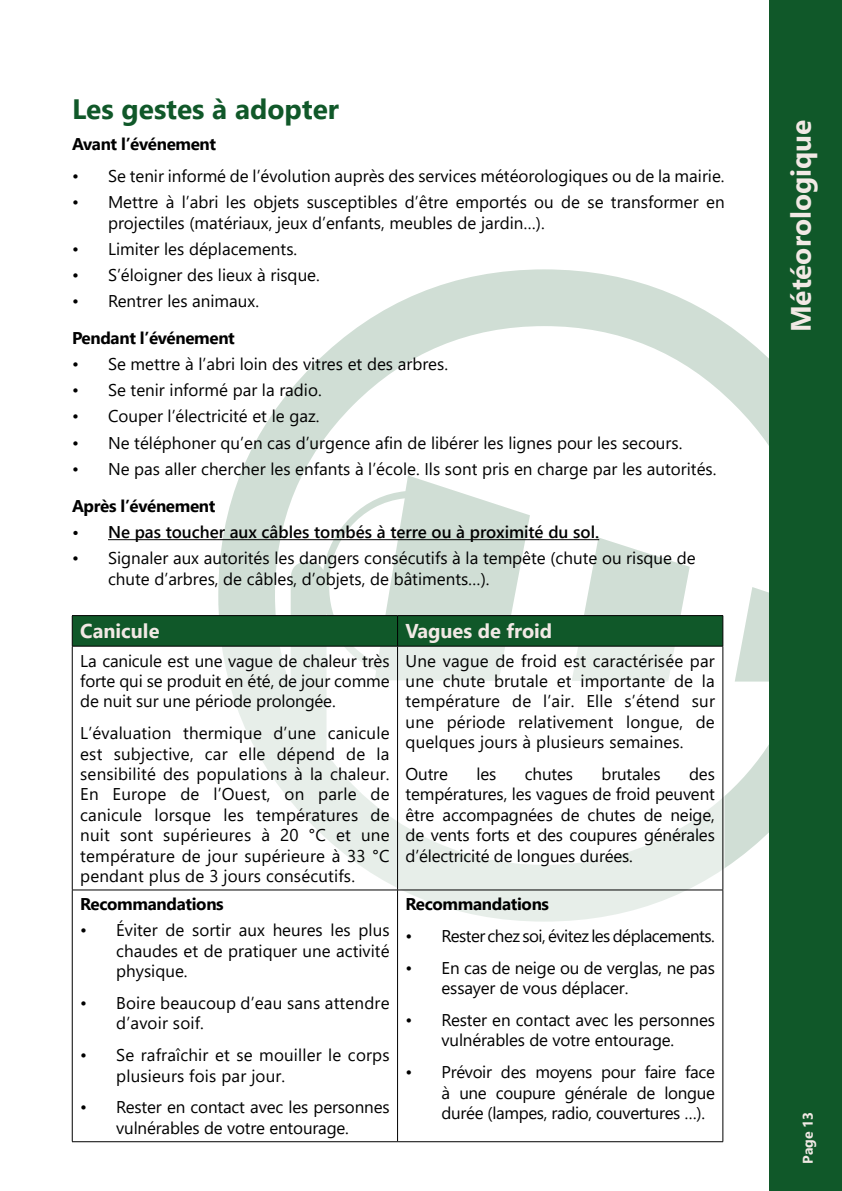
<style>
.page{position:relative;width:842px;height:1191px;background:#fff}
.page>*{position:absolute;margin:0;border:0;box-sizing:border-box;transform-origin:0 0}
.t1{font:700 28px "Segoe UI";color:#105829}
.t2{font:700 28px "Segoe UI";color:#f2e9e5}
.t3{font:700 20px "Segoe UI";color:#f2e9e5}
.t4{font:17px/20.4px "Segoe UI";color:#000;text-align:justify}
.t5{font:700 17px "Segoe UI";letter-spacing:-.02em;color:#000}
.t6{font:600 17px "Segoe UI";color:#000}
.t7{font:17px "Segoe UI";letter-spacing:-.03em;color:#000}
.t8{font:700 14px "Segoe UI";color:#f2e9e5}
</style>
<div class="page">
<svg style="left:218px;top:269px;width:552px;height:652px"></svg>
<div style="left:72px;top:615px;width:653px;height:531px;background:#fff"></div>
<div style="left:770px;top:0;width:72px;height:1191px;background:#105829"></div>
<hr style="left:108px;top:539px;width:491px;height:1px;background:#000">
<div style="left:73px;top:616px;width:649px;height:30px;background:#105829"></div>
<hr style="left:72px;top:615px;width:326px;height:1px;background:#000">
<hr style="left:72px;top:616px;width:1px;height:30px;background:#000">
<hr style="left:398px;top:615px;width:325px;height:1px;background:#000">
<hr style="left:397px;top:616px;width:1px;height:30px;background:#000">
<hr style="left:722px;top:616px;width:1px;height:30px;background:#000">
<hr style="left:72px;top:646px;width:326px;height:1px;background:#000">
<hr style="left:72px;top:646px;width:1px;height:243px;background:#000">
<hr style="left:398px;top:646px;width:325px;height:1px;background:#000">
<hr style="left:397px;top:646px;width:1px;height:243px;background:#000">
<hr style="left:722px;top:646px;width:1px;height:243px;background:#000">
<hr style="left:72px;top:889px;width:326px;height:1px;background:#000">
<hr style="left:72px;top:890px;width:1px;height:251px;background:#000">
<hr style="left:398px;top:889px;width:325px;height:1px;background:#000">
<hr style="left:397px;top:890px;width:1px;height:251px;background:#000">
<hr style="left:722px;top:890px;width:1px;height:251px;background:#000">
<hr style="left:72px;top:1141px;width:326px;height:1px;background:#000">
<hr style="left:398px;top:1141px;width:325px;height:1px;background:#000">
<h1 class="t1" style="left:72px;top:82px;width:269px">Les gestes à adopter</h1>
<p class="t5" style="left:72px;top:128px;width:146px">Avant l’événement</p>
<p class="t4" style="left:72px;top:164px;width:654px">• Se tenir informé de l’évolution auprès des services météorologiques ou de la mairie.</p>
<p class="t4" style="left:108px;top:190px;width:618px;text-indent:-36px">• Mettre à l’abri les objets susceptibles d’être emportés ou de se transformer en projectiles (matériaux, jeux d’enfants, meubles de jardin…).</p>
<p class="t4" style="left:72px;top:237px;width:227px">• Limiter les déplacements.</p>
<p class="t4" style="left:72px;top:263px;width:249px">• S’éloigner des lieux à risque.</p>
<p class="t4" style="left:72px;top:289px;width:188px">• Rentrer les animaux.</p>
<p class="t5" style="left:72px;top:322px;width:164px">Pendant l’événement</p>
<p class="t4" style="left:72px;top:352px;width:378px">• Se mettre à l’abri loin des vitres et des arbres.</p>
<p class="t4" style="left:72px;top:379px;width:251px">• Se tenir informé par la radio.</p>
<p class="t4" style="left:72px;top:405px;width:249px">• Couper l’électricité et le gaz.</p>
<p class="t4" style="left:72px;top:431px;width:612px">• Ne téléphoner qu’en cas d’urgence afin de libérer les lignes pour les secours.</p>
<p class="t4" style="left:72px;top:457px;width:646px">• Ne pas aller chercher les enfants à l’école. Ils sont pris en charge par les autorités.</p>
<p class="t5" style="left:72px;top:490px;width:145px">Après l’événement</p>
<p class="t6" style="left:72px;top:516px;width:529px">• Ne pas toucher aux câbles tombés à terre ou à proximité du sol.</p>
<p class="t4" style="left:108px;top:546px;width:589px;text-indent:-36px">• Signaler aux autorités les dangers consécutifs à la tempête (chute ou risque de chute d’arbres, de câbles, d’objets, de bâtiments…).</p>
<p class="t3" style="left:80px;top:612px;width:81px">Canicule</p>
<p class="t3" style="left:406px;top:612px;width:148px">Vagues de froid</p>
<p class="t4" style="left:80px;top:649px;width:311px">La canicule est une vague de chaleur très forte qui se produit en été, de jour comme de nuit sur une période prolongée.</p>
<p class="t4" style="left:80px;top:721px;width:311px">L’évaluation thermique d’une canicule est subjective, car elle dépend de la sensibilité des populations à la chaleur.<br>En Europe de l’Ouest, on parle de canicule lorsque les températures de nuit sont supérieures à 20 °C et une température de jour supérieure à 33 °C pendant plus de 3 jours consécutifs.</p>
<p class="t4" style="left:406px;top:649px;width:311px">Une vague de froid est caractérisée par une chute brutale et importante de la température de l’air. Elle s’étend sur une période relativement longue, de quelques jours à plusieurs semaines.</p>
<p class="t4" style="left:406px;top:762px;width:44px">Outre</p>
<p class="t4" style="left:476px;top:762px;width:21px">les</p>
<p class="t4" style="left:525px;top:762px;width:50px">chutes</p>
<p class="t4" style="left:602px;top:762px;width:60px">brutales</p>
<p class="t4" style="left:406px;top:762px;width:311px;text-indent:284px">des températures, les vagues de froid peuvent être accompagnées de chutes de neige, de vents forts et des coupures générales d’électricité de longues durées.</p>
<p class="t5" style="left:80px;top:888px;width:145px">Recommandations</p>
<p class="t4" style="left:116px;top:918px;width:275px;text-indent:-36px">• Éviter de sortir aux heures les plus chaudes et de pratiquer une activité physique.</p>
<p class="t4" style="left:116px;top:991px;width:275px;text-indent:-36px">• Boire beaucoup d’eau sans attendre d’avoir soif.</p>
<p class="t4" style="left:116px;top:1043px;width:275px;text-indent:-36px">• Se rafraîchir et se mouiller le corps plusieurs fois par jour.</p>
<p class="t4" style="left:80px;top:1095px;width:311px;text-align:center">• Rester en contact avec les personnes vulnérables de votre entourage.</p>
<p class="t5" style="left:406px;top:888px;width:145px">Recommandations</p>
<p class="t7" style="left:406px;top:920px;width:311px">• Rester chez soi, évitez les déplacements.</p>
<p class="t4" style="left:442px;top:956px;width:275px;text-indent:-36px">• En cas de neige ou de verglas, ne pas essayer de vous déplacer.</p>
<p class="t4" style="left:406px;top:1008px;width:311px;text-align:center">• Rester en contact avec les personnes vulnérables de votre entourage.</p>
<p class="t4" style="left:442px;top:1060px;width:275px;text-indent:-36px">• Prévoir des moyens pour faire face à une coupure générale de longue durée (lampes, radio, couvertures …).</p>
<h1 class="t2" style="left:774px;top:332px;width:214px;rotate:-90deg">Météorologique</h1>
<p class="t8" style="left:794px;top:1163px;width:53px;rotate:-90deg">Page 13</p>
</div>
